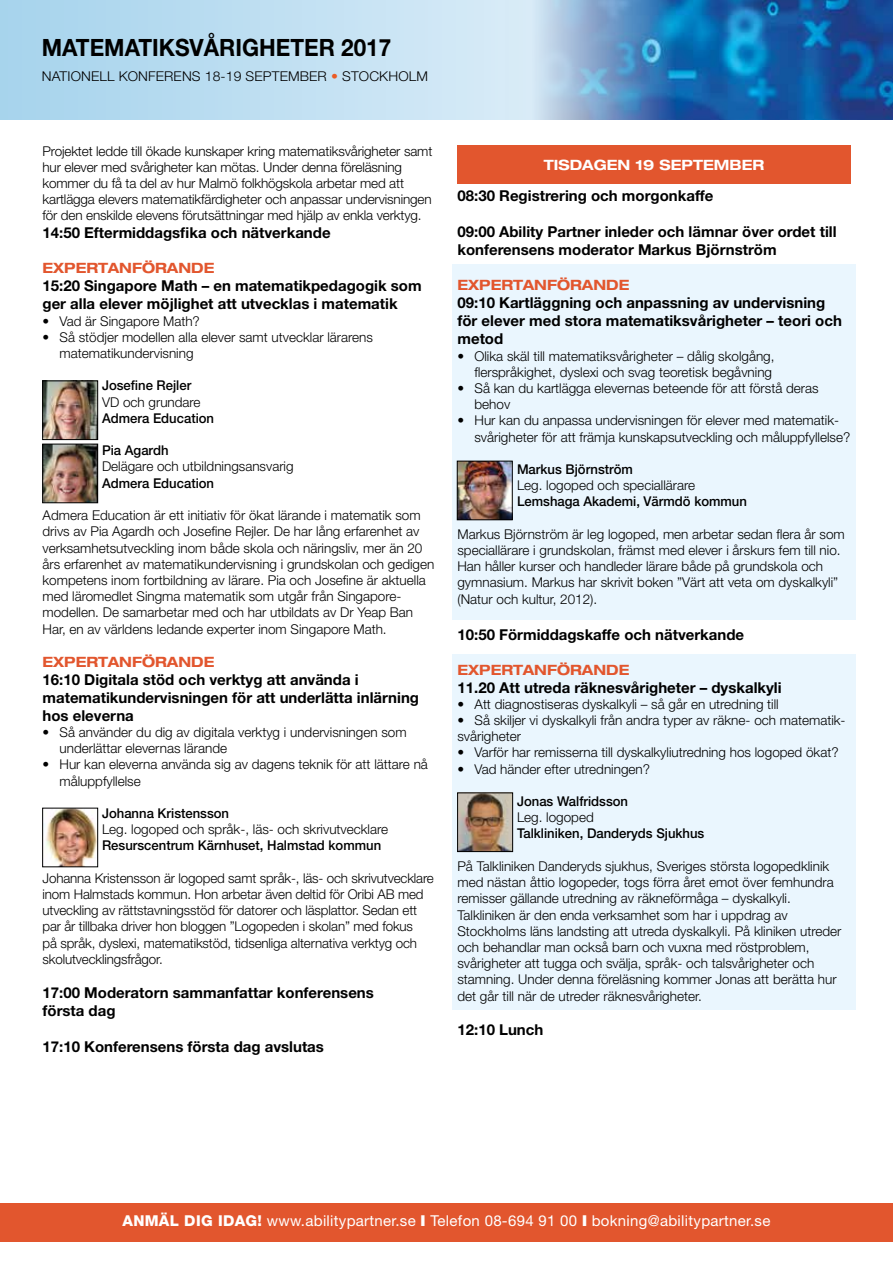
<style>
.page{position:relative;width:893px;height:1263px;background:#fff}
.page>*{position:absolute;margin:0;border:0;box-sizing:border-box;transform-origin:0 0}
.t1{font:700 23.85px "Helvetica Neue";color:#000;scale:.94 1}
.t2{font:700 15px/18px "Helvetica Neue";color:#000}
.t3{font:15px "Helvetica Neue";letter-spacing:.02em;color:#fff}
.t4{font:700 expanded 14.25px "Helvetica Neue";color:#e2562e}
.t5{font:700 expanded 14.25px "Helvetica Neue";color:#fff}
.t6{font:300 13.5px/16.2px "Helvetica Neue";color:#000}
.t7{font:500 13.5px "Helvetica Neue";color:#000}
.t8{font:700 12px "Helvetica Neue";color:#fff;scale:1.05 1}
.s1{color:#eb5b25}
.s2{font-weight:800}
.s3{font-weight:900}
</style>
<div class="page">
<div style="left:452px;top:654px;width:404px;height:356px;background:#eaf6fe"></div>
<div style="left:452px;top:264px;width:404px;height:356px;background:#eaf6fe"></div>
<hr style="left:0;top:0;width:1px;height:119px;background:#a7d4ec">
<svg style="left:1px;top:0;width:892px;height:119px;background:#bddef1"></svg>
<div style="left:0;top:1203px;width:893px;height:39px;background:#e2562e"></div>
<div style="left:457px;top:145px;width:394px;height:38px;background:#e2562e"></div>
<img style="left:505px;top:0;width:387px;height:119px">
<img style="left:46px;top:810px;width:50px;height:55px">
<div style="left:43px;top:808px;width:55px;height:59px;border:1px solid #000"></div>
<img style="left:45px;top:383px;width:51px;height:55px">
<div style="left:43px;top:381px;width:55px;height:59px;border:1px solid #000"></div>
<img style="left:45px;top:446px;width:51px;height:55px">
<div style="left:43px;top:444px;width:55px;height:59px;border:1px solid #000"></div>
<img style="left:459px;top:795px;width:52px;height:55px">
<div style="left:457px;top:793px;width:56px;height:59px;border:1px solid #000"></div>
<img style="left:459px;top:463px;width:51px;height:55px">
<div style="left:457px;top:461px;width:55px;height:59px;border:1px solid #000"></div>
<h1 class="t1" style="left:42px;top:33px;width:373px">MATEMATIKSVÅRIGHETER 2017</h1>
<p class="t6" style="left:42px;top:67px;width:388px">NATIONELL KONFERENS 18-19 SEPTEMBER <span class="s1">•</span> STOCKHOLM</p>
<p class="t6" style="left:43px;top:142px;width:391px">Projektet ledde till ökade kunskaper kring matematiksvårigheter samt hur elever med svårigheter kan mötas. Under denna föreläsning kommer du få ta del av hur Malmö folkhögskola arbetar med att kartlägga elevers matematikfärdigheter och anpassar undervisningen för den enskilde elevens förutsättningar med hjälp av enkla verktyg.</p>
<p class="t2" style="left:43px;top:224px;width:290px">14:50 Eftermiddagsfika och nätverkande</p>
<p class="t4" style="left:43px;top:259px;width:174px">EXPERTANFÖRANDE</p>
<p class="t2" style="left:43px;top:277px;width:381px">15:20 Singapore Math – en matematikpedagogik som ger alla elever möjlighet att utvecklas i matematik</p>
<p class="t6" style="left:43px;top:312px;width:159px">• Vad är Singapore Math?</p>
<p class="t6" style="left:60px;top:329px;width:315px;text-indent:-17px">• Så stödjer modellen alla elever samt utvecklar lärarens matematikundervisning</p>
<p class="t7" style="left:102px;top:378px;width:91px">Josefine Rejler</p>
<p class="t6" style="left:102px;top:393px;width:100px">VD och grundare</p>
<p class="t7" style="left:102px;top:410px;width:114px">Admera Education</p>
<p class="t7" style="left:102px;top:442px;width:68px">Pia Agardh</p>
<p class="t6" style="left:102px;top:458px;width:193px">Delägare och utbildningsansvarig</p>
<p class="t7" style="left:102px;top:475px;width:114px">Admera Education</p>
<p class="t6" style="left:43px;top:507px;width:393px">Admera Education är ett initiativ för ökat lärande i matematik som drivs av Pia Agardh och Josefine Rejler. De har lång erfarenhet av verksamhetsutveckling inom både skola och näringsliv, mer än 20 års erfarenhet av matematikundervisning i grundskolan och gedigen kompetens inom fortbildning av lärare. Pia och Josefine är aktuella med läromedlet Singma matematik som utgår från Singapore&shy;modellen. De samarbetar med och har utbildats av Dr Yeap Ban Har, en av världens ledande experter inom Singapore Math.</p>
<p class="t4" style="left:43px;top:653px;width:174px">EXPERTANFÖRANDE</p>
<p class="t2" style="left:43px;top:670px;width:378px">16:10 Digitala stöd och verktyg att använda i matematikundervisningen för att underlätta inlärning hos eleverna</p>
<p class="t6" style="left:60px;top:724px;width:349px;text-indent:-17px">• Så använder du dig av digitala verktyg i undervisningen som underlättar elevernas lärande</p>
<p class="t6" style="left:60px;top:756px;width:370px;text-indent:-17px">• Hur kan eleverna använda sig av dagens teknik för att lättare nå måluppfyllelse</p>
<p class="t7" style="left:102px;top:805px;width:129px">Johanna Kristensson</p>
<p class="t6" style="left:102px;top:821px;width:288px">Leg. logoped och språk-, läs- och skrivutvecklare</p>
<p class="t7" style="left:102px;top:837px;width:281px">Resurscentrum Kärnhuset, Halmstad kommun</p>
<p class="t6" style="left:43px;top:870px;width:393px">Johanna Kristensson är logoped samt språk-, läs- och skrivutvecklare inom Halmstads kommun. Hon arbetar även deltid för Oribi AB med utveckling av rättstavningsstöd för datorer och läsplattor. Sedan ett par år tillbaka driver hon bloggen ”Logopeden i skolan” med fokus<br>på språk, dyslexi, matematikstöd, tidsenliga alternativa verktyg och skolutvecklingsfrågor.</p>
<p class="t2" style="left:43px;top:983px;width:333px">17:00 Moderatorn sammanfattar konferensens första dag</p>
<p class="t2" style="left:43px;top:1037px;width:283px">17:10 Konferensens första dag avslutas</p>
<p class="t5" style="left:544px;top:156px;width:222px">TISDAGEN 19 SEPTEMBER</p>
<p class="t2" style="left:457px;top:187px;width:257px">08:30 Registrering och morgonkaffe</p>
<p class="t2" style="left:457px;top:223px;width:381px">09:00 Ability Partner inleder och lämnar över ordet till konferensens moderator Markus Björnström</p>
<p class="t4" style="left:457px;top:276px;width:174px">EXPERTANFÖRANDE</p>
<p class="t2" style="left:457px;top:294px;width:386px">09:10 Kartläggning och anpassning av undervisning för elever med stora matematiksvårigheter – teori och metod</p>
<p class="t6" style="left:457px;top:347px;width:319px;text-align:right">• Olika skäl till matematiksvårigheter – dålig skolgång, flerspråkighet, dyslexi och svag teoretisk begåvning</p>
<p class="t6" style="left:474px;top:380px;width:346px;text-indent:-17px">• Så kan du kartlägga elevernas beteende för att förstå deras behov</p>
<p class="t6" style="left:474px;top:412px;width:377px;text-indent:-17px">• Hur kan du anpassa undervisningen för elever med matematik&shy;svårigheter för att främja kunskapsutveckling och måluppfyllelse?</p>
<p class="t7" style="left:517px;top:461px;width:117px">Markus Björnström</p>
<p class="t6" style="left:517px;top:477px;width:180px">Leg. logoped och speciallärare</p>
<p class="t7" style="left:517px;top:493px;width:231px">Lemshaga Akademi, Värmdö kommun</p>
<p class="t6" style="left:457px;top:526px;width:389px">Markus Björnström är leg logoped, men arbetar sedan flera år som speciallärare i grundskolan, främst med elever i årskurs fem till nio.<br>Han håller kurser och handleder lärare både på grundskola och gymnasium. Markus har skrivit boken ”Värt att veta om dyskalkyli” (Natur och kultur, 2012).</p>
<p class="t2" style="left:457px;top:625px;width:288px">10:50 Förmiddagskaffe och nätverkande</p>
<p class="t4" style="left:457px;top:661px;width:174px">EXPERTANFÖRANDE</p>
<p class="t2" style="left:457px;top:678px;width:326px">11.20 Att utreda räknesvårigheter – dyskalkyli</p>
<p class="t6" style="left:457px;top:696px;width:323px">• Att diagnostiseras dyskalkyli – så går en utredning till</p>
<p class="t6" style="left:457px;top:712px;width:390px">• Så skiljer vi dyskalkyli från andra typer av räkne- och matematik&shy;svårigheter</p>
<p class="t6" style="left:457px;top:744px;width:383px">• Varför har remisserna till dyskalkyliutredning hos logoped ökat?</p>
<p class="t6" style="left:457px;top:760px;width:194px">• Vad händer efter utredningen?</p>
<p class="t7" style="left:517px;top:793px;width:113px">Jonas Walfridsson</p>
<p class="t6" style="left:517px;top:809px;width:78px">Leg. logoped</p>
<p class="t7" style="left:517px;top:826px;width:189px">Talkliniken, Danderyds Sjukhus</p>
<p class="t6" style="left:457px;top:858px;width:386px">På Talkliniken Danderyds sjukhus, Sveriges största logopedklinik med nästan åttio logopeder, togs förra året emot över femhundra remisser gällande utredning av räkneförmåga – dyskalkyli.<br>Talkliniken är den enda verksamhet som har i uppdrag av Stockholms läns landsting att utreda dyskalkyli. På kliniken utreder och behandlar man också barn och vuxna med röstproblem, svårigheter att tugga och svälja, språk- och talsvårigheter och stamning. Under denna föreläsning kommer Jonas att berätta hur det går till när de utreder räknesvårigheter.</p>
<p class="t2" style="left:457px;top:1020px;width:87px">12:10 Lunch</p>
<p class="t3" style="left:122px;top:1212px;width:649px"><span class="s2">ANMÄL DIG IDAG!</span> www.abilitypartner.se <span class="s3">I</span> Telefon 08-694 91 00 <span class="s3">I</span> bokning@abilitypartner.se</p>
<p class="t8" style="left:43px;top:1212px;width:756px">ANMÄL DIG IDAG! Telefon 08-694 91 00, fax 08-694 91 04 eller bokning@abilitypartner.se | Besök oss gärna på www.abilitypartner.se!</p>
</div>
